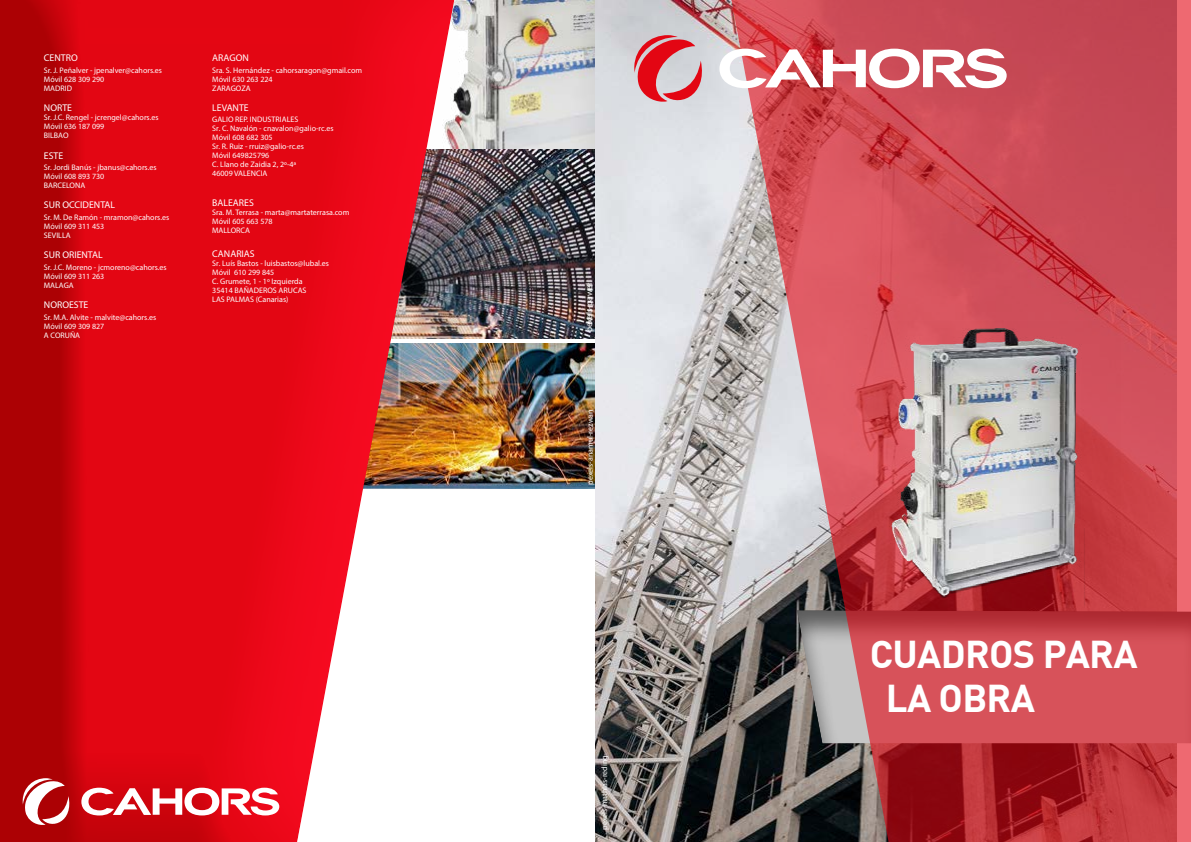
<style>
.page{position:relative;width:1191px;height:842px;background:#fff}
.page>*{position:absolute;margin:0;border:0;box-sizing:border-box;transform-origin:0 0}
.t1{font:38px/43.7px "DINBOLD Bold";letter-spacing:-.02em;color:#fff}
.t2{font:9.8px "Myriad Pro";color:#fff}
.t3{font:9px "Myriad Pro";color:#fff}
.t4{font:8px/9px "Myriad Pro";color:#fff}
</style>
<div class="page">
<img style="left:466px;top:0;width:130px;height:150px">
<img style="left:466px;top:150px;width:130px;height:188px">
<img style="left:466px;top:343px;width:130px;height:145px">
<img style="left:596px;top:0;width:131px;height:842px">
<svg style="left:727px;top:0;width:464px;height:842px;background:#be575e"></svg>
<svg style="left:633px;top:35px;width:75px;height:74px;background:#d88e96"></svg>
<svg style="left:719px;top:49px;width:287px;height:39px"></svg>
<img style="left:873px;top:322px;width:247px;height:288px">
<div style="left:77px;top:0;width:389px;height:842px;background:#e30613;opacity:.97"></div>
<div style="left:0;top:0;width:245px;height:842px;background:#ae0f0a;opacity:.75"></div>
<svg style="left:22px;top:778px;width:52px;height:52px"></svg>
<svg style="left:81px;top:788px;width:198px;height:27px"></svg>
<p class="t2" style="left:44px;top:52px;width:35px">CENTRO</p>
<p class="t4" style="left:44px;top:65px;width:119px">Sr. J. Peñalver - jpenalver@cahors.es<br>Móvil 628 309 290<br>MADRID</p>
<p class="t2" style="left:44px;top:102px;width:30px">NORTE</p>
<p class="t4" style="left:44px;top:113px;width:116px">Sr. J.C. Rengel - jcrengel@cahors.es<br>Móvil 636 187 099<br>BILBAO</p>
<p class="t2" style="left:44px;top:149px;width:21px">ESTE</p>
<p class="t4" style="left:44px;top:163px;width:114px">Sr. Jordi Banús - jbanus@cahors.es<br>Móvil 608 893 730<br>BARCELONA</p>
<p class="t2" style="left:44px;top:199px;width:73px">SUR OCCIDENTAL</p>
<p class="t4" style="left:44px;top:213px;width:127px">Sr. M. De Ramón - mramon@cahors.es<br>Móvil 609 311 453<br>SEVILLA</p>
<p class="t2" style="left:44px;top:249px;width:60px">SUR ORIENTAL</p>
<p class="t4" style="left:44px;top:262px;width:124px">Sr. J.C. Moreno - jcmoreno@cahors.es<br>Móvil 609 311 263<br>MALAGA</p>
<p class="t2" style="left:44px;top:299px;width:46px">NOROESTE</p>
<p class="t4" style="left:44px;top:312px;width:114px">Sr. M.A. Alvite - malvite@cahors.es<br>Móvil 609 309 827<br>A CORUÑA</p>
<p class="t2" style="left:212px;top:52px;width:38px">ARAGON</p>
<p class="t4" style="left:212px;top:65px;width:151px">Sra. S. Hernández - cahorsaragon@gmail.com<br>Móvil 630 263 224<br>ZARAGOZA</p>
<p class="t2" style="left:212px;top:102px;width:38px">LEVANTE</p>
<p class="t4" style="left:212px;top:115px;width:123px">GALIO REP. INDUSTRIALES<br>Sr. C. Navalón - cnavalon@galio-rc.es<br>Móvil 608 682 305<br>Sr. R. Ruiz - rruiz@galio-rc.es<br>Móvil 649825796<br>C. Llano de Zaidia 2, 2º-4ª<br>46009 VALENCIA</p>
<p class="t2" style="left:212px;top:197px;width:43px">BALEARES</p>
<p class="t4" style="left:212px;top:208px;width:139px">Sra. M. Terrasa - marta@martaterrasa.com<br>Móvil 605 663 578<br>MALLORCA</p>
<p class="t2" style="left:212px;top:247px;width:44px">CANARIAS</p>
<p class="t4" style="left:212px;top:258px;width:118px">Sr. Luís Bastos - luisbastos@lubal.es<br>Móvil 610 299 845<br>C. Grumete, 1 - 1º Izquierda<br>35414 BAÑADEROS ARUCAS<br>LAS PALMAS (Canarias)</p>
<p class="t3" style="left:583px;top:332px;width:51px;rotate:-90deg">pexels-paweł</p>
<p class="t4" style="left:585px;top:485px;width:77px;rotate:-90deg">pexels-anamul-rezwan</p>
<p class="t4" style="left:600px;top:830px;width:78px;rotate:-90deg">pexels-mathias-reding-</p>
<h1 class="t1" style="left:886px;top:631px;width:253px;text-indent:-16px">CUADROS PARA<br>LA OBRA</h1>
</div>
